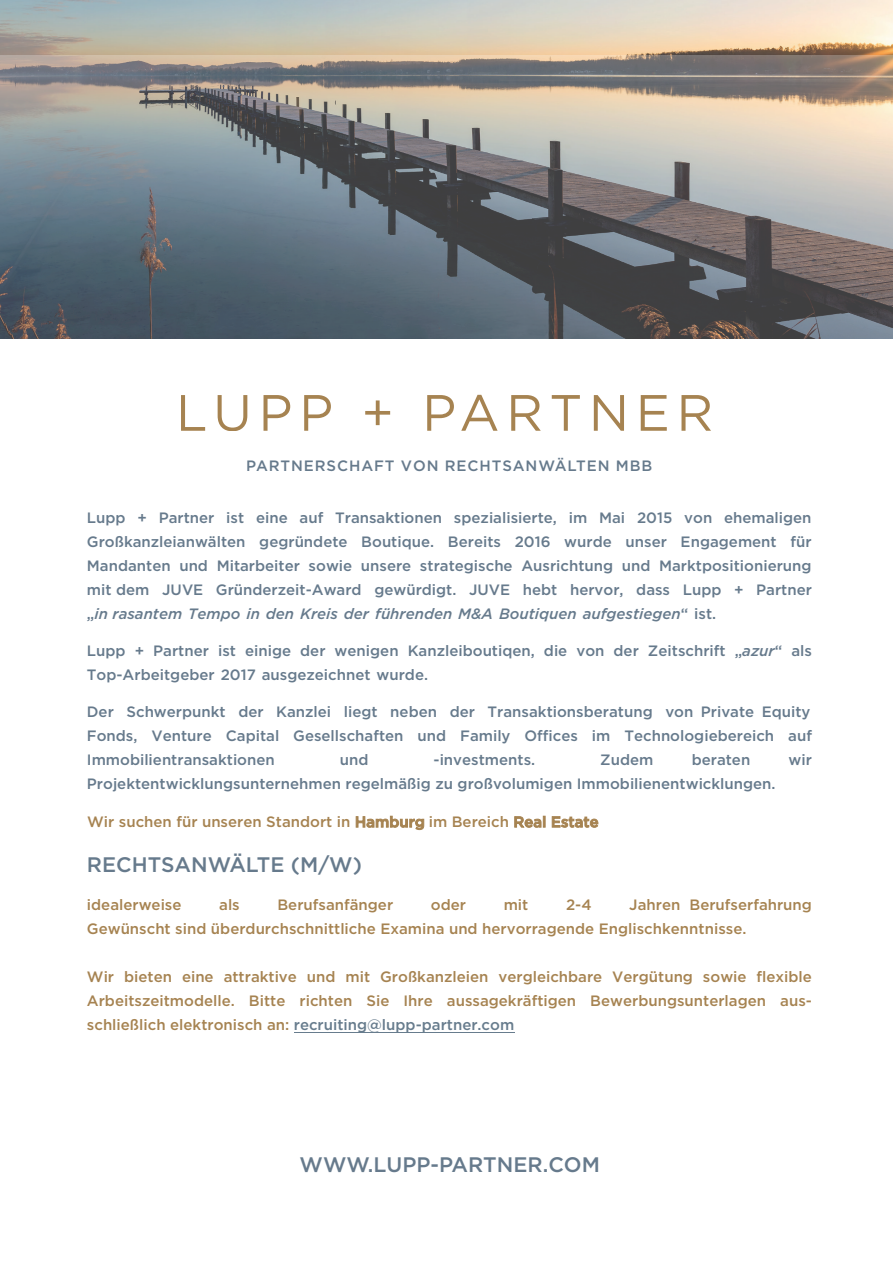
<style>
.page{position:relative;width:893px;height:1263px;background:#fff}
.page>*{position:absolute;margin:0;border:0;box-sizing:border-box;transform-origin:0 0}
.t1{font:500 21px "Gotham";color:#667a8c}
.t2{font:500 15px/24px "Gotham";color:#667a8c;text-align:justify}
.t3{font:500 15px/24px "Gotham";color:#a68351}
.t4{font:500 15px "Gotham";letter-spacing:.06em;color:#667a8c}
.s1{font-style:italic}
.s2{color:#677c8d}
</style>
<div class="page">
<img style="left:0;top:0;width:893px;height:55px">
<svg style="left:0;top:55px;width:893px;height:340px"></svg>
<svg style="left:181px;top:395px;width:24px;height:36px"></svg>
<svg style="left:218px;top:395px;width:29px;height:36px"></svg>
<svg style="left:263px;top:395px;width:27px;height:36px"></svg>
<svg style="left:304px;top:395px;width:27px;height:36px"></svg>
<svg style="left:365px;top:400px;width:25px;height:25px"></svg>
<svg style="left:427px;top:395px;width:27px;height:36px"></svg>
<svg style="left:461px;top:395px;width:37px;height:36px"></svg>
<svg style="left:511px;top:395px;width:30px;height:36px"></svg>
<svg style="left:552px;top:395px;width:28px;height:36px"></svg>
<svg style="left:594px;top:395px;width:30px;height:36px"></svg>
<svg style="left:641px;top:395px;width:26px;height:36px"></svg>
<svg style="left:681px;top:395px;width:30px;height:36px"></svg>
<hr style="left:294px;top:1032px;width:220px;height:1px;background:#677c8d">
<p class="t4" style="left:246px;top:456px;width:408px">PARTNERSCHAFT VON RECHTSANWÄLTEN MBB</p>
<p class="t2" style="left:87px;top:505px;width:727px">Lupp + Partner ist eine auf Transaktionen spezialisierte, im Mai 2015 von ehemaligen Großkanzleianwälten gegründete Boutique. Bereits 2016 wurde unser Engagement für Mandanten und Mitarbeiter sowie unsere strategische Ausrichtung und Marktpositionierung mit dem JUVE Gründerzeit-Award gewürdigt. JUVE hebt hervor, dass Lupp + Partner „<span class="s1">in rasantem Tempo in den Kreis der führenden M&amp;A Boutiquen aufgestiegen</span>“ ist.</p>
<p class="t2" style="left:87px;top:639px;width:726px">Lupp + Partner ist einige der wenigen Kanzleiboutiqen, die von der Zeitschrift „<span class="s1">azur</span>“ als<br>Top-Arbeitgeber 2017 ausgezeichnet wurde.</p>
<p class="t2" style="left:87px;top:700px;width:726px">Der Schwerpunkt der Kanzlei liegt neben der Transaktionsberatung von Private Equity Fonds, Venture Capital Gesellschaften und Family Offices im Technologiebereich auf Immobilientransaktionen</p>
<p class="t2" style="left:340px;top:748px;width:30px">und</p>
<p class="t2" style="left:434px;top:748px;width:103px">-investments.</p>
<p class="t2" style="left:600px;top:748px;width:55px">Zudem</p>
<p class="t2" style="left:692px;top:748px;width:60px">beraten</p>
<p class="t2" style="left:789px;top:748px;width:25px">wir</p>
<p class="t2" style="left:87px;top:772px;width:690px">Projektentwicklungsunternehmen regelmäßig zu großvolumigen Immobilienentwicklungen.</p>
<p class="t3" style="left:87px;top:810px;width:513px">Wir suchen für unseren Standort in Hamburg im Bereich Real Estate</p>
<h1 class="t1" style="left:87px;top:851px;width:277px">RECHTSANWÄLTE (M/W)</h1>
<p class="t3" style="left:87px;top:892px;width:96px">idealerweise</p>
<p class="t3" style="left:219px;top:892px;width:22px">als</p>
<p class="t3" style="left:277px;top:892px;width:117px">Berufsanfänger</p>
<p class="t3" style="left:431px;top:892px;width:37px">oder</p>
<p class="t3" style="left:504px;top:892px;width:26px">mit</p>
<p class="t3" style="left:566px;top:892px;width:27px">2-4</p>
<p class="t3" style="left:87px;top:892px;width:726px;text-indent:542px">Jahren Berufserfahrung<br>Gewünscht sind überdurchschnittliche Examina und hervorragende Englischkenntnisse.</p>
<p class="t3" style="left:87px;top:964px;width:726px;text-align:justify">Wir bieten eine attraktive und mit Großkanzleien vergleichbare Vergütung sowie flexible Arbeitszeitmodelle. Bitte richten Sie Ihre aussagekräftigen Bewerbungsunterlagen aus&shy;schließlich elektronisch an: <span class="s2">recruiting@lupp-partner.com</span></p>
<h1 class="t1" style="left:300px;top:1150px;width:302px">WWW.LUPP-PARTNER.COM</h1>
</div>
